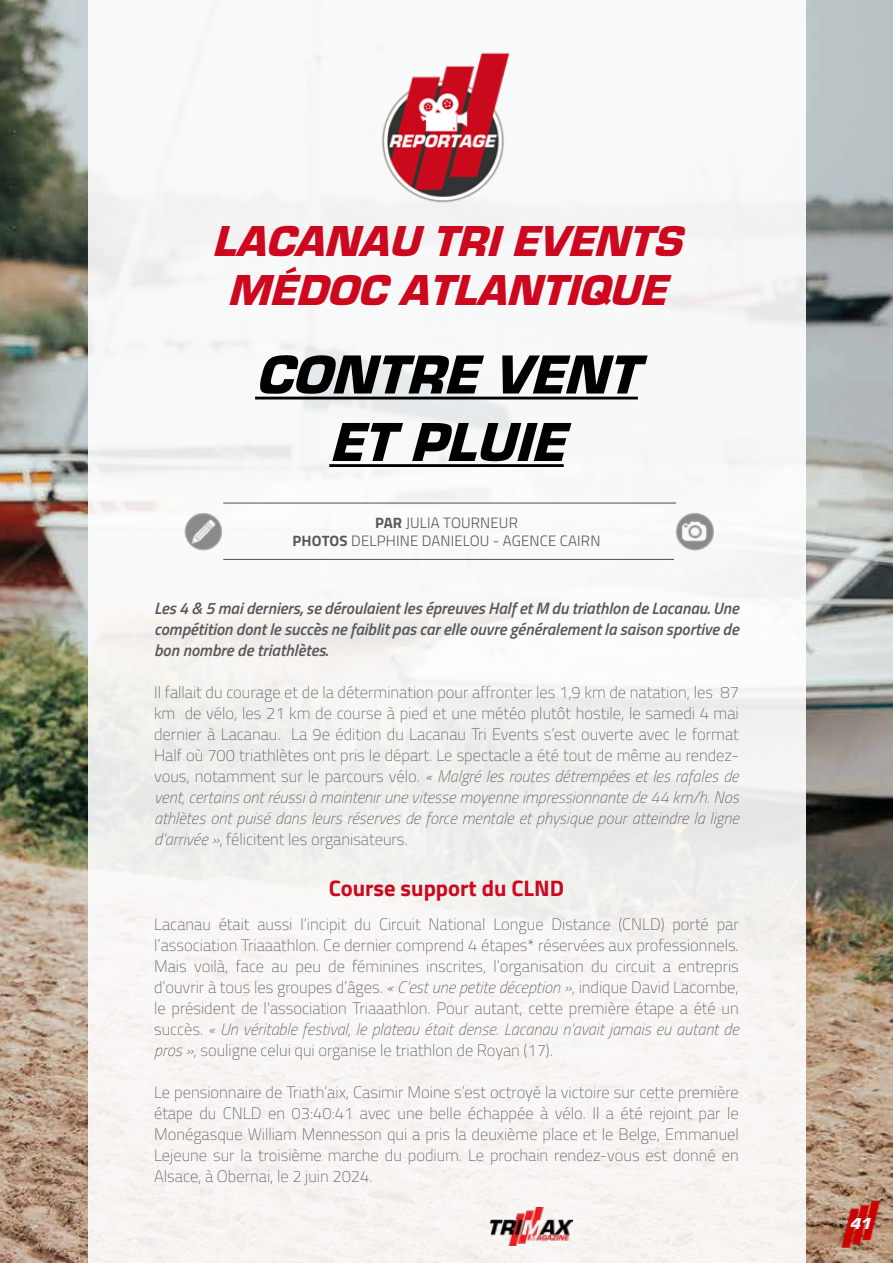
<style>
.page{position:relative;width:893px;height:1263px;background:#fff}
.page>*{position:absolute;margin:0;border:0;box-sizing:border-box;transform-origin:0 0}
.t1{font:italic 900 57px/67.5px "Eurostile";color:#000;text-align:center}
.t2{font:italic 900 45px/49.5px "Eurostile";color:#cd071e;text-align:center}
.t3{font:700 22.5px "Titillium Web";color:#cd071e}
.t4{font:100 16.5px/21px "Titillium Web";color:#58585a;text-align:justify}
.t5{font:italic 600 16.5px/21px "Titillium Web";color:#58585a;text-align:justify}
.t6{font:italic 900 16.5px "Eurostile";color:#fff}
.t7{font:300 15px/18px "Titillium Web";letter-spacing:.01em;color:#58585a;text-align:center}
.s1{font-weight:700}
.s2{font-style:italic}
</style>
<div class="page">
<img style="left:0;top:0;width:893px;height:1263px">
<div style="left:88px;top:0;width:717px;height:1263px;background:#f7f7f5"></div>
<hr style="left:255px;top:397px;width:383px;height:2px;background:#000">
<hr style="left:329px;top:464px;width:235px;height:3px;background:#000">
<img style="left:382px;top:53px;width:128px;height:150px">
<hr style="left:223px;top:503px;width:453px;height:1px;background:#4c4c4f">
<hr style="left:223px;top:559px;width:451px;height:1px;background:#4c4c4f">
<img style="left:675px;top:513px;width:39px;height:38px">
<img style="left:184px;top:513px;width:38px;height:38px">
<img style="left:491px;top:1207px;width:81px;height:39px">
<h2 class="t2" style="left:212px;top:216px;width:471px">LACANAU TRI EVENTS<br>MÉDOC ATLANTIQUE</h2>
<h1 class="t1" style="left:255px;top:341px;width:384px">CONTRE VENT<br>ET PLUIE</h1>
<p class="t7" style="left:293px;top:513px;width:309px"><span class="s1">PAR</span> JULIA TOURNEUR<br><span class="s1">PHOTOS</span> DELPHINE DANIELOU - AGENCE CAIRN</p>
<p class="t5" style="left:154px;top:597px;width:586px">Les 4 &amp; 5 mai derniers, se déroulaient les épreuves Half et M du triathlon de Lacanau. Une compétition dont le succès ne faiblit pas car elle ouvre généralement la saison sportive de bon nombre de triathlètes.</p>
<p class="t4" style="left:154px;top:681px;width:586px">Il fallait du courage et de la détermination pour affronter les 1,9 km de natation, les 87 km de vélo, les 21 km de course à pied et une météo plutôt hostile, le samedi 4 mai dernier à Lacanau. La 9e édition du Lacanau Tri Events s’est ouverte avec le format Half où 700 triathlètes ont pris le départ. Le spectacle a été tout de même au rendez&shy;vous, notamment sur le parcours vélo. <span class="s2">« Malgré les routes détrempées et les rafales de vent, certains ont réussi à maintenir une vitesse moyenne impressionnante de 44 km/h. Nos athlètes ont puisé dans leurs réserves de force mentale et physique pour atteindre la ligne d’arrivée »</span>, félicitent les organisateurs.</p>
<h3 class="t3" style="left:329px;top:871px;width:237px">Course support du CLND</h3>
<p class="t4" style="left:154px;top:913px;width:586px">Lacanau était aussi l’incipit du Circuit National Longue Distance (CNLD) porté par l’association Triaaathlon. Ce dernier comprend 4 étapes* réservées aux professionnels.<br>Mais voilà, face au peu de féminines inscrites, l’organisation du circuit a entrepris d’ouvrir à tous les groupes d’âges. <span class="s2">« C’est une petite déception »,</span> indique David Lacombe, le président de l'association Triaaathlon. Pour autant, cette première étape a été un succès. <span class="s2">« Un véritable festival, le plateau était dense. Lacanau n’avait jamais eu autant de pros »</span>, souligne celui qui organise le triathlon de Royan (17).</p>
<p class="t4" style="left:154px;top:1081px;width:586px">Le pensionnaire de Triath’aix, Casimir Moine s’est octroyé la victoire sur cette première étape du CNLD en 03:40:41 avec une belle échappée à vélo. Il a été rejoint par le Monégasque William Mennesson qui a pris la deuxième place et le Belge, Emmanuel Lejeune sur la troisième marche du podium. Le prochain rendez-vous est donné en Alsace, à Obernai, le 2 juin 2024.</p>
<p class="t6" style="left:849px;top:1214px;width:23px">41</p>
</div>
